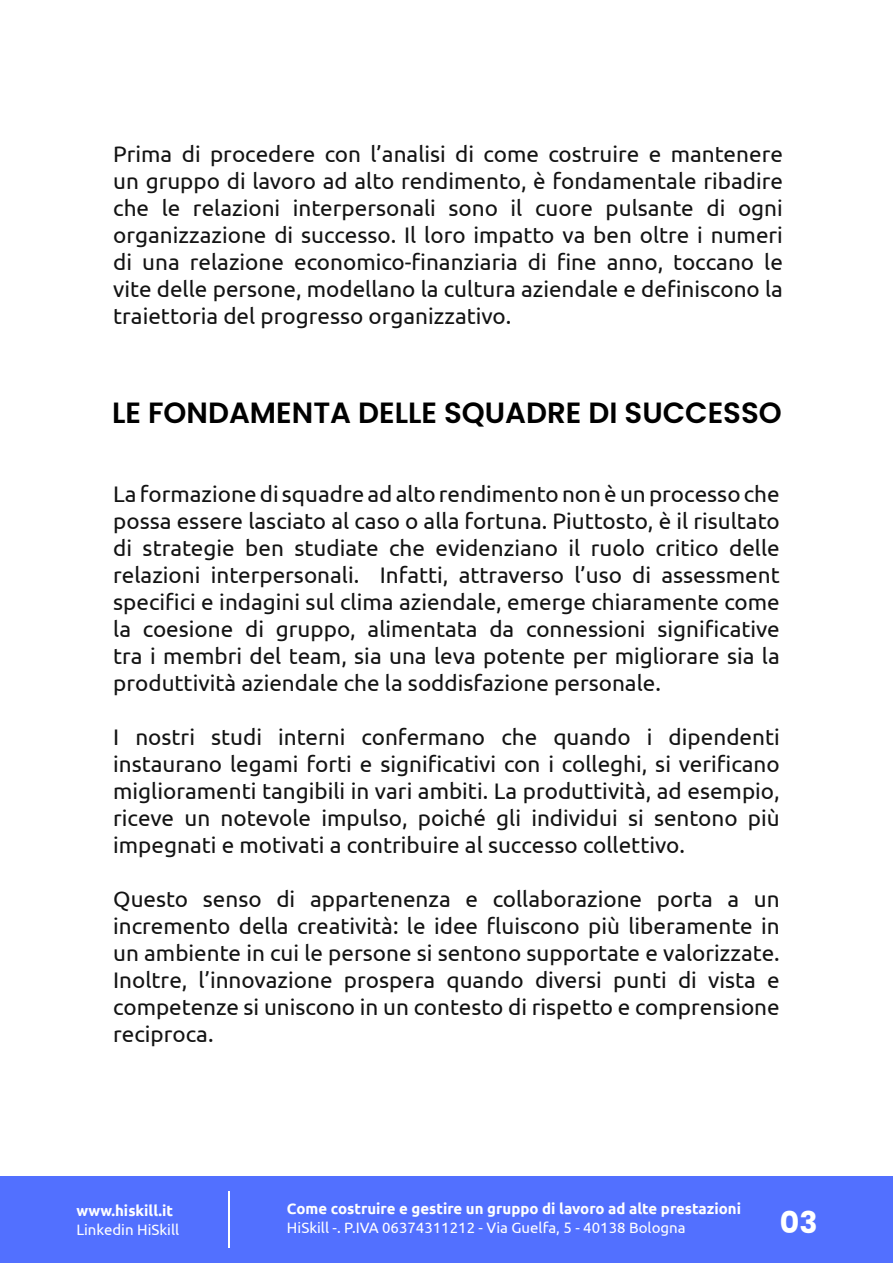
<style>
.page{position:relative;width:893px;height:1263px;background:#fff}
.page>*{position:absolute;margin:0;border:0;box-sizing:border-box;transform-origin:0 0}
.t1{font:700 30px "Poppins";color:#fff}
.t2{font:600 29.25px "Poppins";color:#000}
.t3{font:22.5px/27px "Ubuntu";color:#131313;text-align:justify}
.t4{font:700 15px "Ubuntu";color:#fff}
.t5{font:15px "Ubuntu";color:#fff}
</style>
<div class="page">
<div style="left:0;top:1177px;width:893px;height:86px;background:#5270ff"></div>
<hr style="left:228px;top:1192px;width:1px;height:56px;background:#fff">
<p class="t3" style="left:113px;top:140px;width:671px">Prima di procedere con l’analisi di come costruire e mantenere un gruppo di lavoro ad alto rendimento, è fondamentale ribadire che le relazioni interpersonali sono il cuore pulsante di ogni organizzazione di successo. Il loro impatto va ben oltre i numeri di una relazione economico-finanziaria di fine anno, toccano le vite delle persone, modellano la cultura aziendale e definiscono la traiettoria del progresso organizzativo.</p>
<h2 class="t2" style="left:112px;top:396px;width:671px">LE FONDAMENTA DELLE SQUADRE DI SUCCESSO</h2>
<p class="t3" style="left:113px;top:479px;width:668px">La formazione di squadre ad alto rendimento non è un processo che possa essere lasciato al caso o alla fortuna. Piuttosto, è il risultato di strategie ben studiate che evidenziano il ruolo critico delle relazioni interpersonali. Infatti, attraverso l’uso di assessment specifici e indagini sul clima aziendale, emerge chiaramente come la coesione di gruppo, alimentata da connessioni significative tra i membri del team, sia una leva potente per migliorare sia la produttività aziendale che la soddisfazione personale.</p>
<p class="t3" style="left:113px;top:722px;width:668px">I nostri studi interni confermano che quando i dipendenti instaurano legami forti e significativi con i colleghi, si verificano miglioramenti tangibili in vari ambiti. La produttività, ad esempio, riceve un notevole impulso, poiché gli individui si sentono più impegnati e motivati a contribuire al successo collettivo.</p>
<p class="t3" style="left:113px;top:884px;width:668px">Questo senso di appartenenza e collaborazione porta a un incremento della creatività: le idee fluiscono più liberamente in un ambiente in cui le persone si sentono supportate e valorizzate.<br>Inoltre, l’innovazione prospera quando diversi punti di vista e competenze si uniscono in un contesto di rispetto e comprensione reciproca.</p>
<p class="t4" style="left:76px;top:1201px;width:98px">www.hiskill.it</p>
<p class="t5" style="left:76px;top:1220px;width:104px">Linkedin HiSkill</p>
<p class="t4" style="left:287px;top:1199px;width:455px">Come costruire e gestire un gruppo di lavoro ad alte prestazioni</p>
<p class="t5" style="left:287px;top:1218px;width:400px">HiSkill -. P.IVA 06374311212 - Via Guelfa, 5 - 40138 Bologna</p>
<h1 class="t1" style="left:780px;top:1205px;width:39px">03</h1>
</div>
